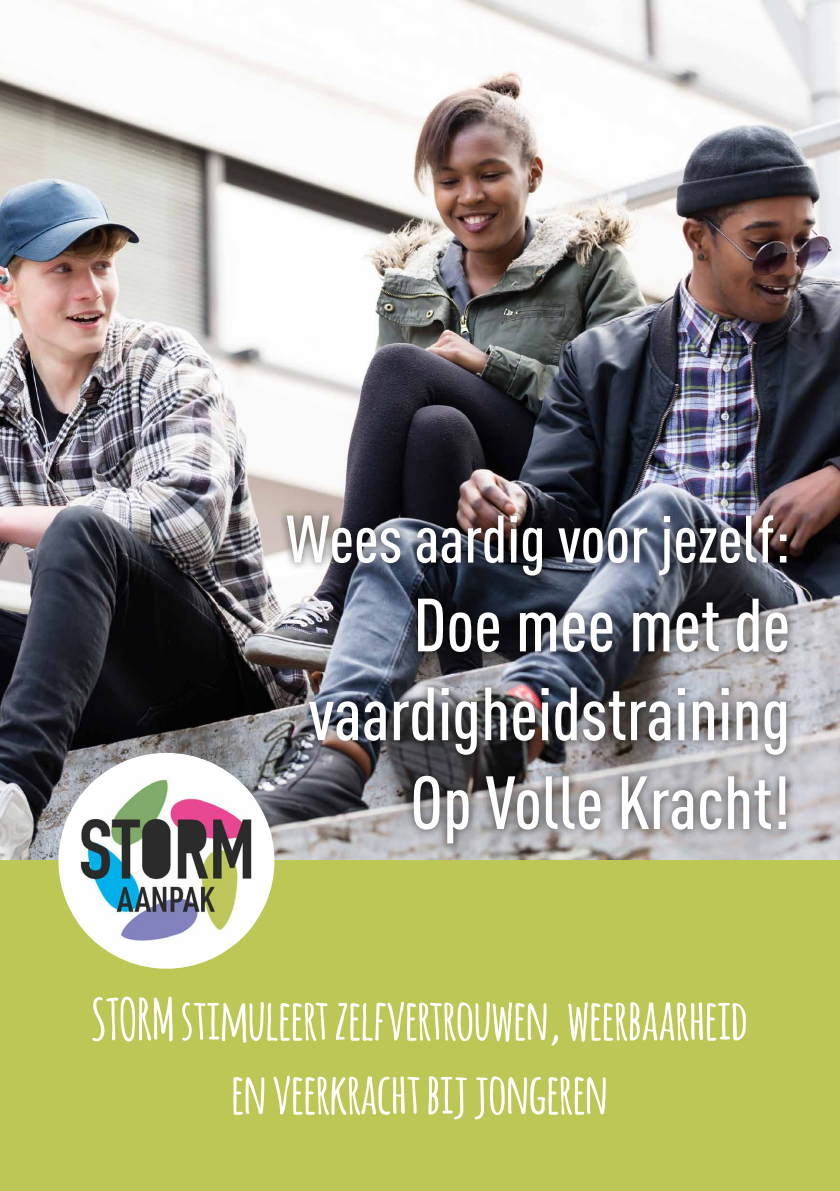
<style>
.page{position:relative;width:840px;height:1191px;background:#fff}
.page>*{position:absolute;margin:0;border:0;box-sizing:border-box;transform-origin:0 0}
.t1{font:500 74px/88.8px "DIN Cond";color:#fff;text-align:right}
.t2{font:500 66px "DIN Cond";color:#fff}
.t3{font:700 56px/74px "Amatic";color:#fff;text-align:center}
</style>
<div class="page">
<div style="left:0;top:845px;width:839px;height:346px;background:#bcc755"></div>
<img style="left:0;top:0;width:839px;height:859px">
<div style="left:277px;top:505px;width:520px;height:348px;background:#000;opacity:.7"></div>
<div style="left:58px;top:753px;width:216px;height:215px;background:#fff;border-radius:50%"></div>
<img style="left:77px;top:777px;width:178px;height:167px">
<p class="t2" style="left:286px;top:500px;width:505px">Wees aardig voor jezelf:</p>
<h1 class="t1" style="left:308px;top:579px;width:483px">Doe mee met de vaardigheidstraining<br>Op Volle Kracht!</h1>
<p class="t3" style="left:91px;top:980px;width:657px">STORM stimuleert zelfvertrouwen, weerbaarheid en veerkracht bij jongeren</p>
</div>
